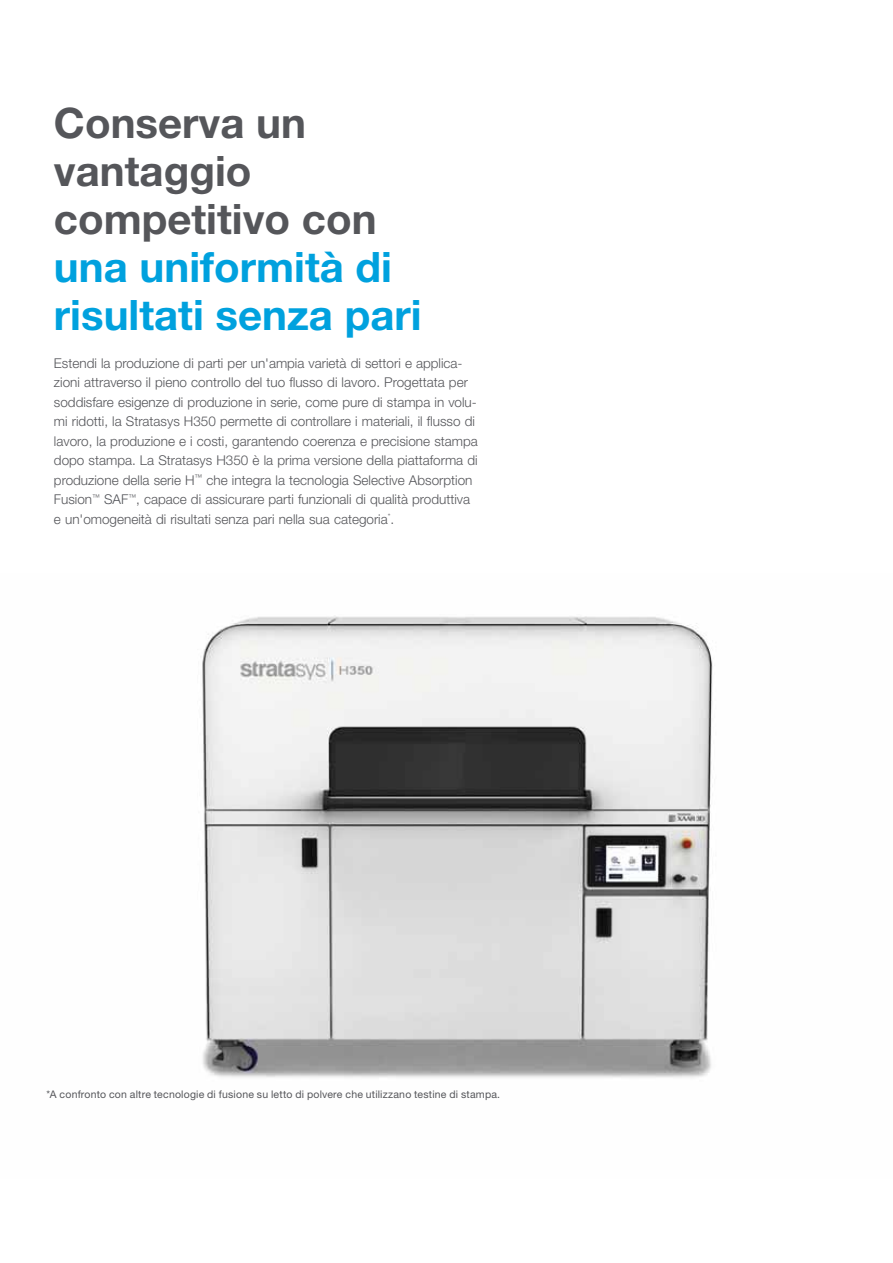
<style>
.page{position:relative;width:893px;height:1263px;background:#fff}
.page>*{position:absolute;margin:0;border:0;box-sizing:border-box;transform-origin:0 0}
.t1{font:700 42px/48px "Helvetica Neue LT Std";color:#55565a}
.t2{font:700 42px/48px "Helvetica Neue LT Std";color:#00a1de}
.t3{font:300 13.5px/19.5px "Helvetica Neue LT Std";color:#55565a}
.t4{font:10.5px "Helvetica Neue LT Std";letter-spacing:.015em;color:#55565a}
.s1{color:#54565b}
</style>
<div class="page">
<img style="left:202px;top:616px;width:511px;height:462px">
<h1 class="t1" style="left:54px;top:103px;width:324px">Conserva un vantaggio competitivo con</h1>
<h1 class="t2" style="left:54px;top:247px;width:369px">una uniformità di risultati senza pari</h1>
<p class="t3" style="left:54px;top:355px;width:425px">Estendi la produzione di parti per un'ampia varietà di settori e applica&shy;zioni attraverso il pieno controllo del tuo flusso di lavoro. Progettata per soddisfare esigenze di produzione in serie, come pure di stampa in volu&shy;mi ridotti, la Stratasys H350 permette di controllare i materiali, il flusso di lavoro, la produzione e i costi, garantendo coerenza e precisione stampa dopo stampa. La Stratasys H350 è la prima versione della piattaforma di produzione della serie H<sup>™</sup> che integra la tecnologia Selective Absorption Fusion<sup>™</sup> <span class="s1">SAF</span><sup>™</sup>, capace di assicurare parti funzionali di qualità produttiva e un'omogeneità di risultati senza pari nella sua categoria<sup>*</sup>.</p>
<p class="t4" style="left:47px;top:1090px;width:455px">*A confronto con altre tecnologie di fusione su letto di polvere che utilizzano testine di stampa.</p>
</div>
